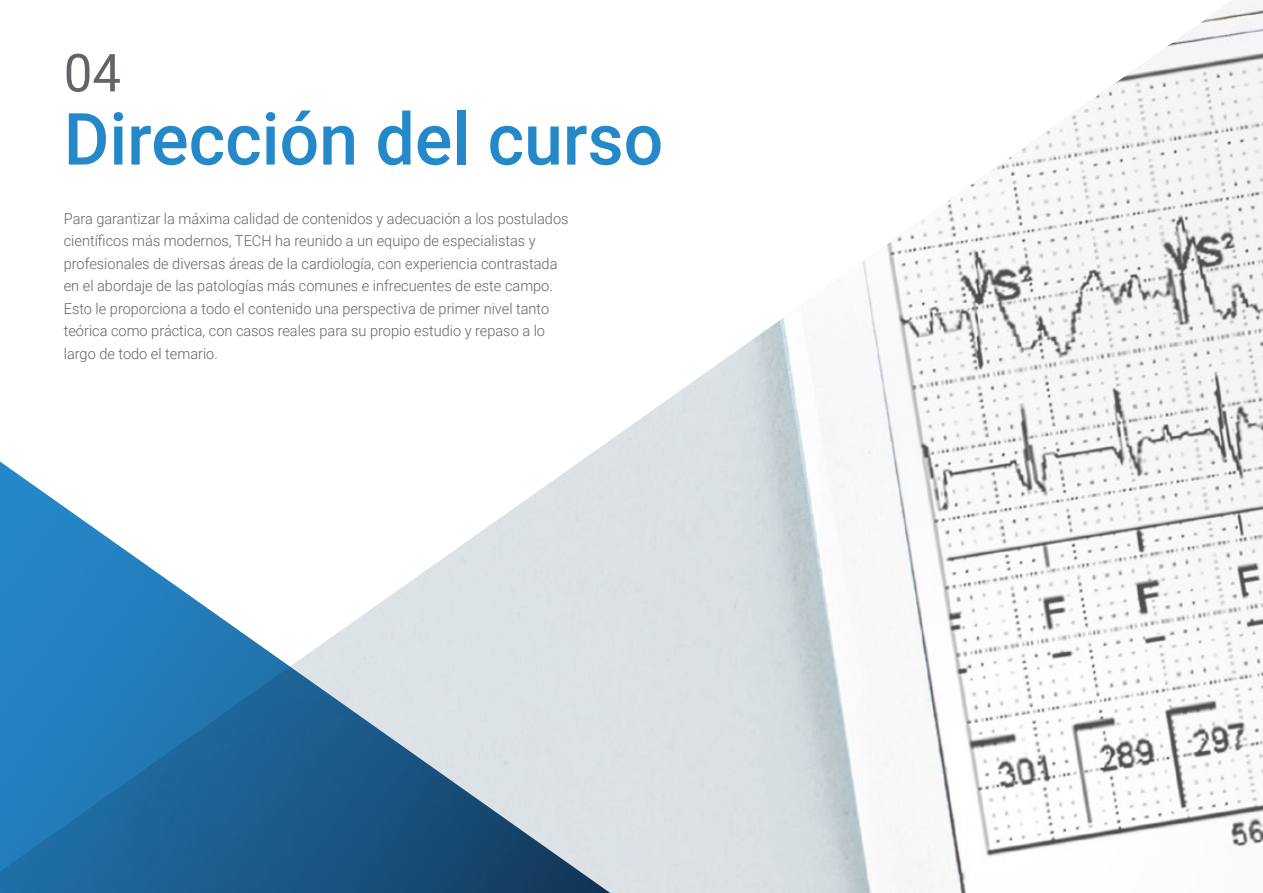
<style>
.page{position:relative;width:1263px;height:893px;background:#fff}
.page>*{position:absolute;margin:0;border:0;box-sizing:border-box;transform-origin:0 0}
.t1{font:500 72px "Roboto";color:#2488c9}
.t2{font:52.5px "Roboto";color:#61646a}
.t3{font:300 15px/22.5px "Roboto";color:#61646a}
</style>
<div class="page">
<img style="left:602px;top:0;width:661px;height:893px">
<svg style="left:0;top:446px;width:640px;height:447px"></svg>
<h2 class="t2" style="left:64px;top:36px;width:59px">04</h2>
<h1 class="t1" style="left:64px;top:89px;width:601px">Dirección del curso</h1>
<p class="t3" style="left:64px;top:207px;width:506px">Para garantizar la máxima calidad de contenidos y adecuación a los postulados científicos más modernos, TECH ha reunido a un equipo de especialistas y profesionales de diversas áreas de la cardiología, con experiencia contrastada en el abordaje de las patologías más comunes e infrecuentes de este campo.<br>Esto le proporciona a todo el contenido una perspectiva de primer nivel tanto teórica como práctica, con casos reales para su propio estudio y repaso a lo largo de todo el temario.</p>
</div>
